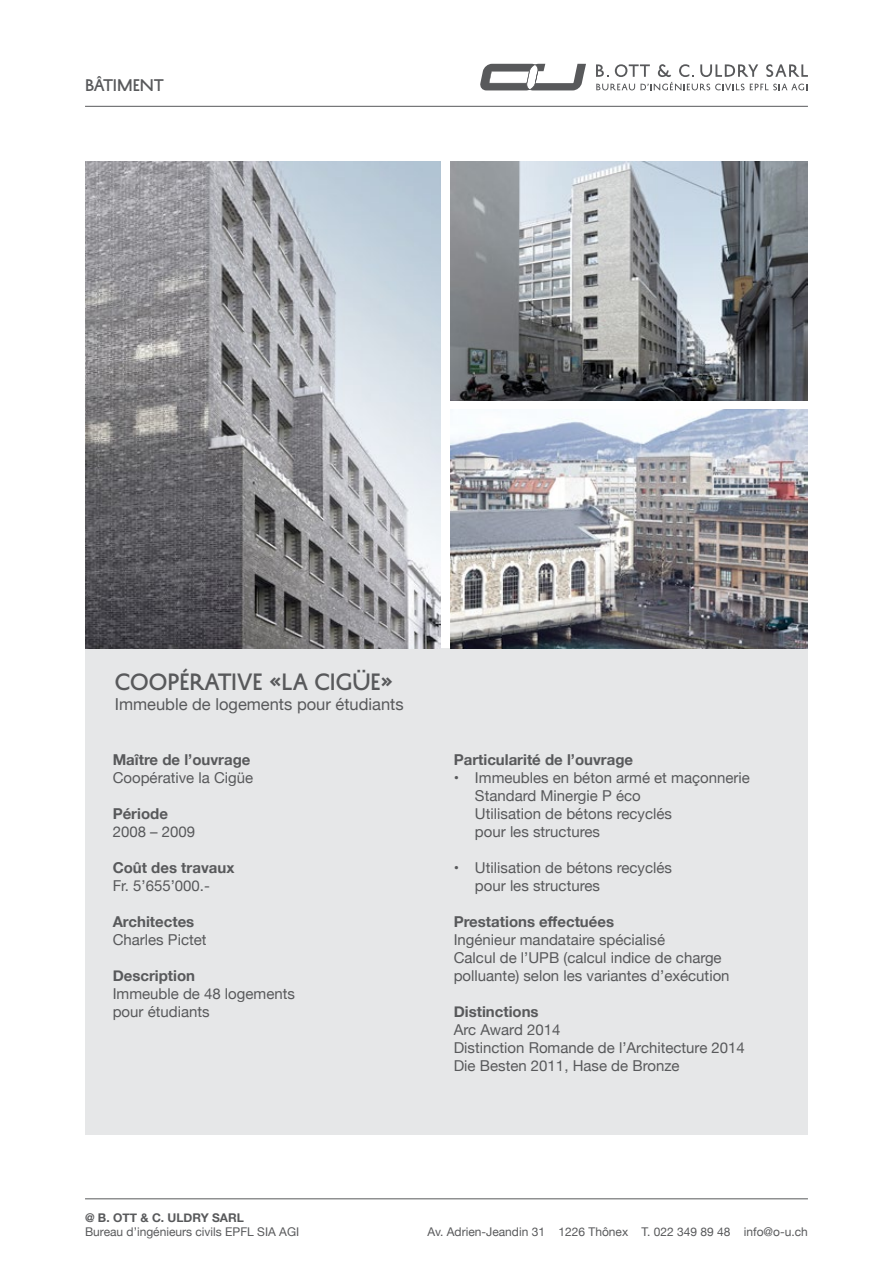
<style>
.page{position:relative;width:893px;height:1263px;background:#fff}
.page>*{position:absolute;margin:0;border:0;box-sizing:border-box;transform-origin:0 0}
.t1{font:21px "History Four";color:#58595b}
.t2{font:16.5px "Helvetica Neue";color:#58595b}
.t3{font:15px/18px "Helvetica Neue";color:#58595b}
.t4{font:700 15px "Helvetica Neue";color:#58595b}
.t5{font:15px "History Four";color:#58595b}
.t6{font:12px "Helvetica Neue";color:#58595b}
.t7{font:700 12px "Helvetica Neue";color:#58595b}
</style>
<div class="page">
<svg style="left:596px;top:64px;width:212px;height:26px"></svg>
<svg style="left:480px;top:64px;width:106px;height:26px"></svg>
<hr style="left:85px;top:106px;width:723px;height:1px;background:#58595b">
<hr style="left:85px;top:1198px;width:723px;height:1px;background:#58595b">
<div style="left:85px;top:648px;width:723px;height:487px;background:#e6e7e8"></div>
<img style="left:451px;top:409px;width:357px;height:239px">
<img style="left:451px;top:162px;width:357px;height:238px">
<img style="left:85px;top:162px;width:355px;height:486px">
<p class="t5" style="left:85px;top:75px;width:80px">BÂTIMENT</p>
<h1 class="t1" style="left:115px;top:668px;width:280px">COOPÉRATIVE «LA CIGÜE»</h1>
<p class="t2" style="left:115px;top:692px;width:290px">Immeuble de logements pour étudiants</p>
<p class="t4" style="left:113px;top:748px;width:139px">Maître de l’ouvrage</p>
<p class="t3" style="left:113px;top:770px;width:142px">Coopérative la Cigüe</p>
<p class="t4" style="left:113px;top:802px;width:57px">Période</p>
<p class="t3" style="left:113px;top:824px;width:84px">2008 – 2009</p>
<p class="t4" style="left:113px;top:856px;width:123px">Coût des travaux</p>
<p class="t3" style="left:113px;top:878px;width:99px">Fr. 5’655’000.-</p>
<p class="t4" style="left:113px;top:910px;width:83px">Architectes</p>
<p class="t3" style="left:113px;top:932px;width:95px">Charles Pictet</p>
<p class="t4" style="left:113px;top:964px;width:84px">Description</p>
<p class="t3" style="left:113px;top:986px;width:184px">Immeuble de 48 logements pour étudiants</p>
<p class="t4" style="left:454px;top:748px;width:181px">Particularité de l’ouvrage</p>
<p class="t3" style="left:475px;top:770px;width:276px;text-indent:-21px">• Immeubles en béton armé et maçonnerie<br>Standard Minergie P éco<br>Utilisation de bétons recyclés<br>pour les structures</p>
<p class="t3" style="left:475px;top:860px;width:198px;text-indent:-21px">• Utilisation de bétons recyclés pour les structures</p>
<p class="t4" style="left:454px;top:910px;width:162px">Prestations effectuées</p>
<p class="t3" style="left:454px;top:932px;width:277px">Ingénieur mandataire spécialisé<br>Calcul de l’UPB (calcul indice de charge polluante) selon les variantes d’exécution</p>
<p class="t4" style="left:454px;top:1000px;width:86px">Distinctions</p>
<p class="t3" style="left:454px;top:1022px;width:293px">Arc Award 2014<br>Distinction Romande de l’Architecture 2014<br>Die Besten 2011, Hase de Bronze</p>
<p class="t7" style="left:85px;top:1208px;width:160px">@ B. OTT &amp; C. ULDRY SARL</p>
<p class="t6" style="left:85px;top:1223px;width:216px">Bureau d’ingénieurs civils EPFL SIA AGI</p>
<p class="t6" style="left:427px;top:1223px;width:382px">Av. Adrien-Jeandin 31 1226 Thônex T. 022 349 89 48 info@o-u.ch</p>
</div>
